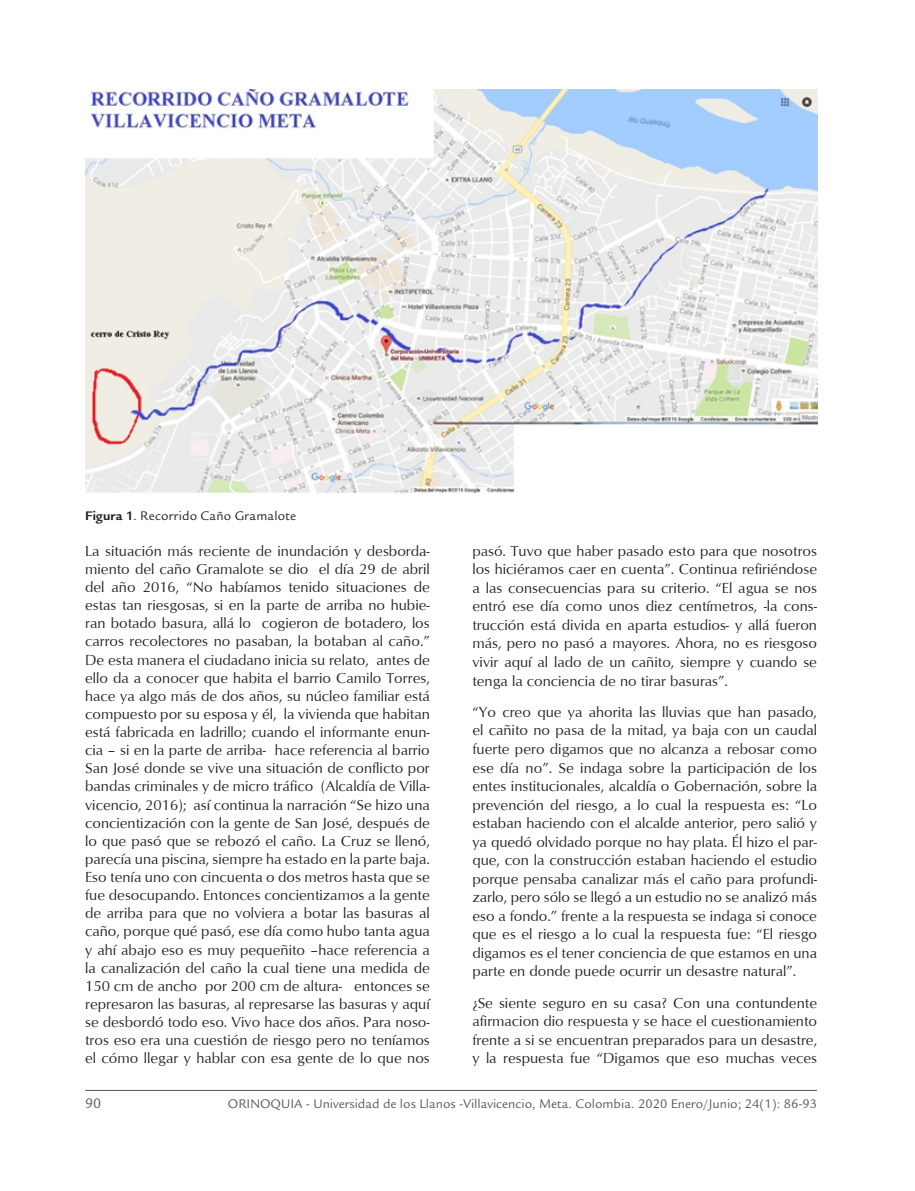
<style>
.page{position:relative;width:915px;height:1191px;background:#fff}
.page>*{position:absolute;margin:0;border:0;box-sizing:border-box;transform-origin:0 0}
.BODY_TEXT{font:15px/18.1px "Optimum";color:#231f20;text-align:justify}
.t1{font:15px "Legacy Sans Std";color:#57585a}
.t2{font:13.5px "Legacy Sans Std";color:#57585a}
.FIGURA{font:13.5px "Legacy Sans Std";letter-spacing:.01em;color:#231f20}
.s1{font-weight:700}
</style>
<div class="page">
<hr style="left:85px;top:1090px;width:731px;height:1px;background:#57585a">
<img style="left:86px;top:89px;width:731px;height:405px">
<p class="FIGURA" style="left:85px;top:508px;width:212px"><span class="s1">Figura 1</span>. Recorrido Caño Gramalote</p>
<p class="BODY_TEXT" style="left:85px;top:541px;width:346px">La situación más reciente de inundación y desborda&shy;miento del caño Gramalote se dio el día 29 de abril del año 2016, “No habíamos tenido situaciones de estas tan riesgosas, si en la parte de arriba no hubie&shy;ran botado basura, allá lo cogieron de botadero, los carros recolectores no pasaban, la botaban al caño.” De esta manera el ciudadano inicia su relato, antes de ello da a conocer que habita el barrio Camilo Torres, hace ya algo más de dos años, su núcleo familiar está compuesto por su esposa y él, la vivienda que habitan está fabricada en ladrillo; cuando el informante enun&shy;cia – si en la parte de arriba- hace referencia al barrio San José donde se vive una situación de conflicto por bandas criminales y de micro tráfico (Alcaldía de Villa&shy;vicencio, 2016); así continua la narración “Se hizo una concientización con la gente de San José, después de lo que pasó que se rebozó el caño. La Cruz se llenó, parecía una piscina, siempre ha estado en la parte baja.<br>Eso tenía uno con cincuenta o dos metros hasta que se fue desocupando. Entonces concientizamos a la gente de arriba para que no volviera a botar las basuras al caño, porque qué pasó, ese día como hubo tanta agua y ahí abajo eso es muy pequeñito –hace referencia a la canalización del caño la cual tiene una medida de 150 cm de ancho por 200 cm de altura- entonces se represaron las basuras, al represarse las basuras y aquí se desbordó todo eso. Vivo hace dos años. Para noso&shy;tros eso era una cuestión de riesgo pero no teníamos el cómo llegar y hablar con esa gente de lo que nos</p>
<p class="BODY_TEXT" style="left:472px;top:541px;width:346px;line-height:18.6px">pasó. Tuvo que haber pasado esto para que nosotros los hiciéramos caer en cuenta”. Continua refiriéndose a las consecuencias para su criterio. “El agua se nos entró ese día como unos diez centímetros, -la cons&shy;trucción está divida en aparta estudios- y allá fueron más, pero no pasó a mayores. Ahora, no es riesgoso vivir aquí al lado de un cañito, siempre y cuando se tenga la conciencia de no tirar basuras”.</p>
<p class="BODY_TEXT" style="left:472px;top:702px;width:346px;line-height:18.6px">“Yo creo que ya ahorita las lluvias que han pasado, el cañito no pasa de la mitad, ya baja con un caudal fuerte pero digamos que no alcanza a rebosar como ese día no”. Se indaga sobre la participación de los entes institucionales, alcaldía o Gobernación, sobre la prevención del riesgo, a lo cual la respuesta es: “Lo estaban haciendo con el alcalde anterior, pero salió y ya quedó olvidado porque no hay plata. Él hizo el par&shy;que, con la construcción estaban haciendo el estudio porque pensaba canalizar más el caño para profundi&shy;zarlo, pero sólo se llegó a un estudio no se analizó más eso a fondo.” frente a la respuesta se indaga si conoce que es el riesgo a lo cual la respuesta fue: “El riesgo digamos es el tener conciencia de que estamos en una parte en donde puede ocurrir un desastre natural”.</p>
<p class="BODY_TEXT" style="left:472px;top:993px;width:346px;line-height:18.6px">¿Se siente seguro en su casa? Con una contundente afirmacion dio respuesta y se hace el cuestionamiento frente a si se encuentran preparados para un desastre, y la respuesta fue “Digamos que eso muchas veces</p>
<p class="t1" style="left:85px;top:1094px;width:18px">90</p>
<p class="t2" style="left:228px;top:1096px;width:590px">ORINOQUIA - Universidad de los Llanos -Villavicencio, Meta. Colombia. 2020 Enero/Junio; 24(1): 86-93</p>
</div>
